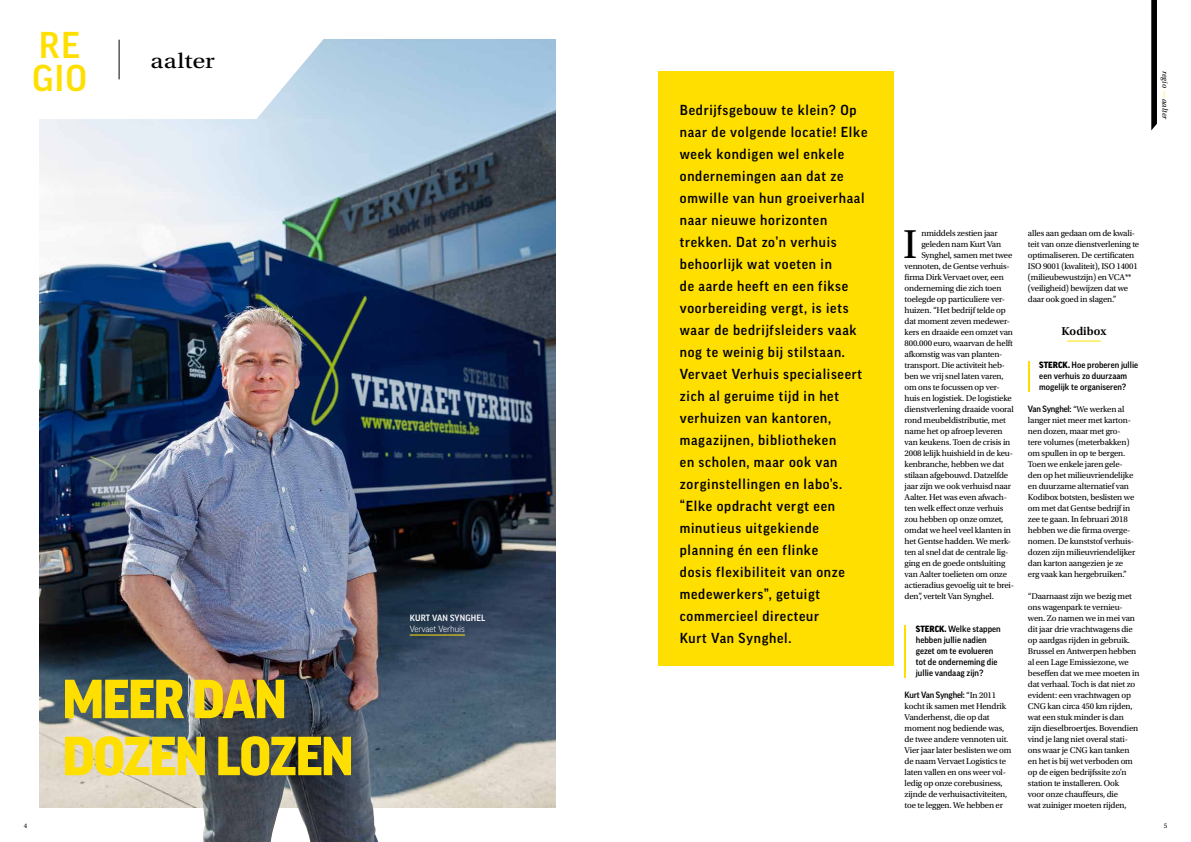
<style>
.page{position:relative;width:1191px;height:842px;background:#fff}
.page>*{position:absolute;margin:0;border:0;box-sizing:border-box;transform-origin:0 0}
.t1{font:900 53px/57px "Good";letter-spacing:-.04em;color:#ffdf00}
.t2{font:42.5px "Utopia Std";color:#000}
.t3{font:500 36px/32.5px "Good OT";color:#ffdf00}
.t4{font:22px "Utopia Std";letter-spacing:-.005em;color:#000;scale:1.2 1}
.t5{font:500 14px/22px "Good OT";letter-spacing:.05em;color:#000}
.t6{font:600 12px "Utopia Std";color:#000}
.t7{font:8.8px/11px "Utopia Std";letter-spacing:-.02em;color:#000}
.t8{font:500 8.8px/11px "Good OT";color:#000}
.t9{font:500 8.8px "Good OT";letter-spacing:-.02em;color:#000}
.t10{font:500 8.8px "Good OT";letter-spacing:.01em;color:#fff}
.t11{font:300 8.8px "Good";color:#fff}
.t12{font:italic 8px "Utopia Std";letter-spacing:.01em;color:#000}
.t13{font:7px "Utopia Std";color:#000}
.s1{color:#ffdf00}
.s2{font-family:"Good";font-weight:900}
.s3{font-family:"Utopia Std";font-weight:400}
</style>
<div class="page">
<svg style="left:1151px;top:0;width:6px;height:130px"></svg>
<div style="left:658px;top:71px;width:235px;height:595px;background:#ffdf00"></div>
<img style="left:40px;top:40px;width:516px;height:768px">
<svg style="left:40px;top:39px;width:316px;height:80px"></svg>
<hr style="left:119px;top:40px;width:1px;height:39px;background:#000">
<hr style="left:410px;top:635px;width:55px;height:1px;background:#ffdf00">
<hr style="left:904px;top:625px;width:2px;height:52px;background:#ffdf00">
<hr style="left:1067px;top:341px;width:33px;height:1px;background:#ffdf00">
<hr style="left:1028px;top:361px;width:1px;height:30px;background:#ffdf00">
<img style="left:202px;top:772px;width:176px;height:70px">
<h3 class="t3" style="left:32px;top:29px;width:57px">RE<br>GIO</h3>
<h3 class="t4" style="left:151px;top:49px;width:55px">aalter</h3>
<h1 class="t1" style="left:62px;top:671px;width:293px">MEER DAN<br>DOZEN LOZEN</h1>
<p class="t10" style="left:410px;top:613px;width:77px">KURT VAN SYNGHEL</p>
<p class="t11" style="left:410px;top:624px;width:57px">Vervaet Verhuis</p>
<p class="t5" style="left:680px;top:99px;width:189px">Bedrijfsgebouw te klein? Op naar de volgende locatie! Elke week kondigen wel enkele ondernemingen aan dat ze omwille van hun groeiverhaal naar nieuwe horizonten trekken. Dat zo’n verhuis behoorlijk wat voeten in<br>de aarde heeft en een fikse voorbereiding vergt, is iets waar de bedrijfsleiders vaak nog te weinig bij stilstaan.<br>Vervaet Verhuis specialiseert zich al geruime tijd in het verhuizen van kantoren, magazijnen, bibliotheken<br>en scholen, maar ook van zorginstellingen en labo’s. “Elke opdracht vergt een minutieus uitgekiende planning én een flinke<br>dosis flexibiliteit van onze medewerkers”, getuigt commercieel directeur<br>Kurt Van Synghel.</p>
<p class="t12" style="left:1169px;top:71px;width:50px;rotate:90deg">regio <span class="s1">—</span> aalter</p>
<h2 class="t2" style="left:903px;top:221px;width:16px">I</h2>
<p class="t7" style="left:921px;top:228px;width:78px">nmiddels zestien jaar</p>
<p class="t7" style="left:921px;top:239px;width:81px">geleden nam Kurt Van</p>
<p class="t7" style="left:921px;top:250px;width:93px">Synghel, samen met twee</p>
<p class="t7" style="left:904px;top:261px;width:107px">vennoten, de Gentse verhuis-</p>
<p class="t7" style="left:904px;top:272px;width:101px">firma Dirk Vervaet over, een</p>
<p class="t7" style="left:904px;top:283px;width:98px">onderneming die zich toen</p>
<p class="t7" style="left:904px;top:294px;width:102px">toelegde op particuliere ver-</p>
<p class="t7" style="left:904px;top:305px;width:103px">huizen. “Het bedrijf telde op</p>
<p class="t7" style="left:904px;top:316px;width:107px">dat moment zeven medewer-</p>
<p class="t7" style="left:904px;top:327px;width:110px">kers en draaide een omzet van</p>
<p class="t7" style="left:904px;top:338px;width:110px">800.000 euro, waarvan de helft</p>
<p class="t7" style="left:904px;top:349px;width:99px">afkomstig was van planten-</p>
<p class="t7" style="left:904px;top:360px;width:102px">transport. Die activiteit heb-</p>
<p class="t7" style="left:904px;top:371px;width:101px">ben we vrij snel laten varen,</p>
<p class="t7" style="left:904px;top:382px;width:97px">om ons te focussen op ver-</p>
<p class="t7" style="left:904px;top:393px;width:109px">huis en logistiek. De logistieke</p>
<p class="t7" style="left:904px;top:404px;width:111px">dienstverlening draaide vooral</p>
<p class="t7" style="left:904px;top:415px;width:103px">rond meubeldistributie, met</p>
<p class="t7" style="left:904px;top:426px;width:99px">name het op afroep leveren</p>
<p class="t7" style="left:904px;top:437px;width:107px">van keukens. Toen de crisis in</p>
<p class="t7" style="left:904px;top:448px;width:110px">2008 lelijk huishield in de keu-</p>
<p class="t7" style="left:904px;top:459px;width:101px">kenbranche, hebben we dat</p>
<p class="t7" style="left:904px;top:470px;width:105px">stilaan afgebouwd. Datzelfde</p>
<p class="t7" style="left:904px;top:481px;width:108px">jaar zijn we ook verhuisd naar</p>
<p class="t7" style="left:904px;top:492px;width:104px">Aalter. Het was even afwach-</p>
<p class="t7" style="left:904px;top:503px;width:100px">ten welk effect onze verhuis</p>
<p class="t7" style="left:904px;top:514px;width:100px">zou hebben op onze omzet,</p>
<p class="t7" style="left:904px;top:525px;width:108px">omdat we heel veel klanten in</p>
<p class="t7" style="left:904px;top:536px;width:108px">het Gentse hadden. We merk-</p>
<p class="t7" style="left:904px;top:547px;width:105px">ten al snel dat de centrale lig-</p>
<p class="t7" style="left:904px;top:558px;width:102px">ging en de goede ontsluiting</p>
<p class="t7" style="left:904px;top:569px;width:104px">van Aalter toelieten om onze</p>
<p class="t7" style="left:904px;top:580px;width:111px">actieradius gevoelig uit te brei-</p>
<p class="t7" style="left:904px;top:591px;width:91px">den”, vertelt Van Synghel.</p>
<p class="t8" style="left:916px;top:623px;width:86px"><span class="s2">STERCK.</span> Welke stappen hebben jullie nadien gezet om te evolueren tot de onderneming die jullie vandaag zijn?</p>
<p class="t9" style="left:904px;top:690px;width:93px">Kurt Van Synghel: <span class="s3">“In 2011</span></p>
<p class="t7" style="left:904px;top:701px;width:108px">kocht ik samen met Hendrik<br>Vanderhenst, die op dat moment nog bediende was, de twee andere vennoten uit.<br>Vier jaar later beslisten we om de naam Vervaet Logistics te laten vallen en ons weer vol&shy;ledig op onze corebusiness, zijnde de verhuisactiviteiten, toe te leggen. We hebben er</p>
<p class="t7" style="left:1028px;top:228px;width:113px">alles aan gedaan om de kwali&shy;teit van onze dienstverlening te optimaliseren. De certificaten<br>ISO 9001 (kwaliteit), ISO 14001 (milieubewustzijn) en VCA** (veiligheid) bewijzen dat we daar ook goed in slagen.”</p>
<h3 class="t6" style="left:1061px;top:324px;width:46px">Kodibox</h3>
<p class="t8" style="left:1039px;top:359px;width:100px"><span class="s2">STERCK.</span> Hoe proberen jullie een verhuis zo duurzaam mogelijk te organiseren?</p>
<p class="t9" style="left:1028px;top:404px;width:98px">Van Synghel: <span class="s3">“We werken al</span></p>
<p class="t7" style="left:1028px;top:415px;width:109px">langer niet meer met karton&shy;nen dozen, maar met gro&shy;tere volumes (meterbakken) om spullen in op te bergen.<br>Toen we enkele jaren gele&shy;den op het milieuvriendelijke en duurzame alternatief van<br>Kodibox botsten, beslisten we om met dat Gentse bedrijf in zee te gaan. In februari 2018 hebben we die firma overge&shy;nomen. De kunststof verhuis&shy;dozen zijn milieuvriendelijker dan karton aangezien je ze erg vaak kan hergebruiken.”</p>
<p class="t7" style="left:1028px;top:591px;width:113px">“Daarnaast zijn we bezig met ons wagenpark te vernieu&shy;wen. Zo namen we in mei van dit jaar drie vrachtwagens die op aardgas rijden in gebruik.<br>Brussel en Antwerpen hebben al een Lage Emissiezone, we beseffen dat we mee moeten in dat verhaal. Toch is dat niet zo evident: een vrachtwagen op<br>CNG kan circa 450 km rijden, wat een stuk minder is dan<br>zijn dieselbroertjes. Bovendien vind je lang niet overal stati&shy;ons waar je CNG kan tanken en het is bij wet verboden om op de eigen bedrijfssite zo’n station te installeren. Ook<br>voor onze chauffeurs, die<br>wat zuiniger moeten rijden,</p>
<p class="t13" style="left:24px;top:821px;width:5px">4</p>
<p class="t13" style="left:1163px;top:821px;width:5px">5</p>
</div>
